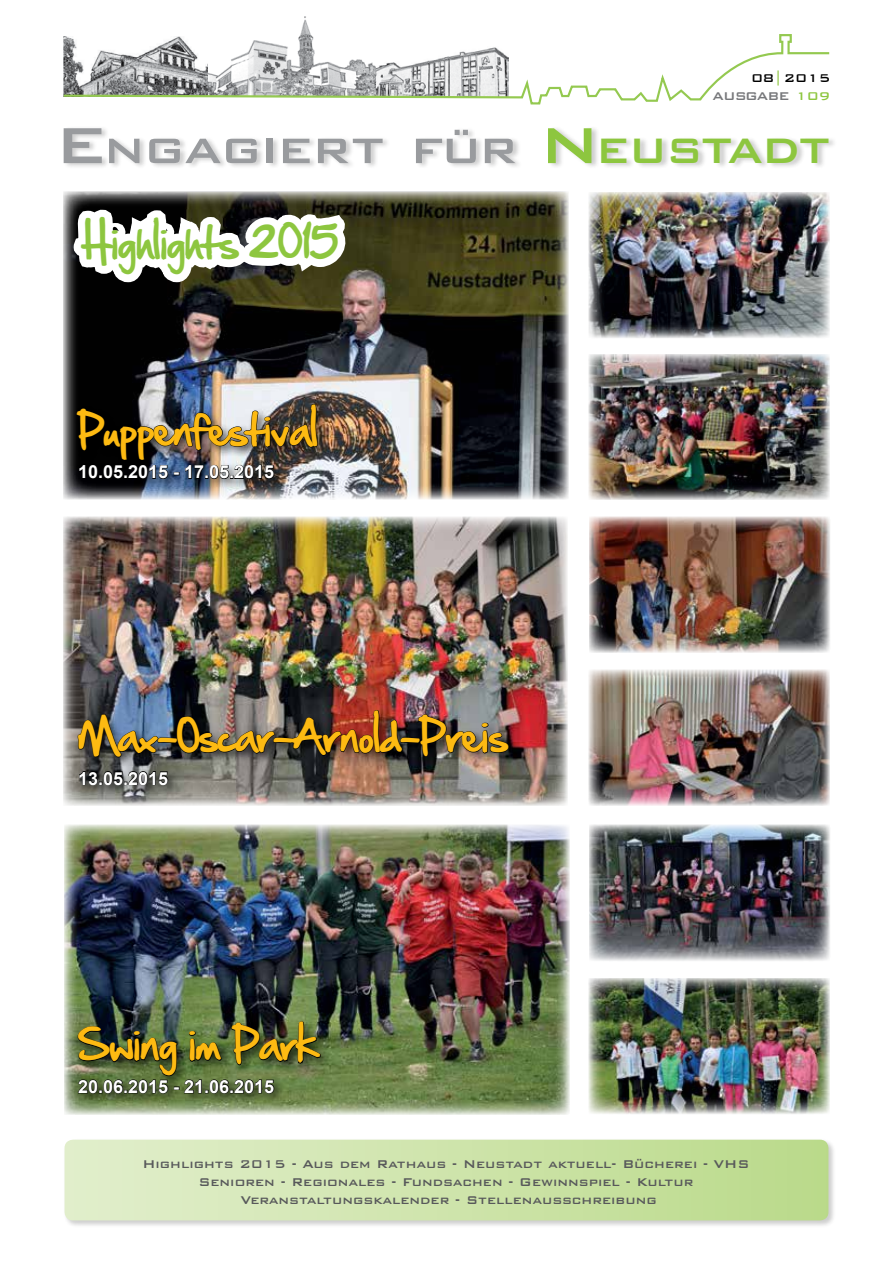
<style>
.page{position:relative;width:893px;height:1263px;background:#fff}
.page>*{position:absolute;margin:0;border:0;box-sizing:border-box;transform-origin:0 0}
.t1{font:500 47.25px "Bank Gothic BT";letter-spacing:-.055em;color:#999b9e;scale:1.06 1}
.t2{font:37.5px "Hand Of Sean";color:#fdba12}
.t3{font:37.5px "Hand Of Sean";color:#8dc63f}
.t4{font:700 18px "Arial";color:#fff}
.t5{font:500 15px/18px "Bank Gothic BT";color:#58595b;text-align:center}
.t6{font:500 15px "Bank Gothic BT";color:#000}
.t7{font:500 15px "Bank Gothic BT";color:#77787b}
.t8{font:500 15px "Bank Gothic BT";color:#8dc63f}
.s1{color:#8dc63f}
.s2{color:#77787b}
.s3{font-size:67.5px}
.s4{font-size:67.5px;color:#8dc63f}
</style>
<div class="page">
<div style="left:63px;top:126px;width:774px;height:43px;background:#000;opacity:.2"></div>
<img style="left:301px;top:16px;width:9px;height:17px">
<div style="left:63px;top:1138px;width:773px;height:90px;background:#000;opacity:.2"></div>
<svg style="left:65px;top:1140px;width:763px;height:80px;background:#cee4ab"></svg>
<svg style="left:63px;top:33px;width:767px;height:72px"></svg>
<img style="left:63px;top:193px;width:506px;height:307px">
<img style="left:589px;top:192px;width:241px;height:146px">
<img style="left:589px;top:354px;width:241px;height:146px">
<div style="left:73px;top:401px;width:257px;height:90px;background:#000;opacity:.75"></div>
<img style="left:129px;top:404px;width:189px;height:75px">
<img style="left:64px;top:825px;width:506px;height:289px">
<img style="left:589px;top:825px;width:241px;height:136px">
<img style="left:589px;top:978px;width:241px;height:136px">
<img style="left:589px;top:670px;width:241px;height:136px">
<img style="left:63px;top:517px;width:504px;height:289px">
<img style="left:589px;top:517px;width:241px;height:136px">
<div style="left:74px;top:707px;width:447px;height:90px;background:#000;opacity:.75"></div>
<img style="left:78px;top:710px;width:431px;height:47px">
<svg style="left:79px;top:771px;width:89px;height:14px"></svg>
<div style="left:74px;top:1019px;width:258px;height:86px;background:#000;opacity:.75"></div>
<svg style="left:78px;top:1022px;width:243px;height:71px;background:#435431"></svg>
<img style="left:66px;top:33px;width:63px;height:689px">
<svg style="left:93px;top:202px;width:265px;height:94px"></svg>
<p class="t6" style="left:751px;top:69px;width:80px">08<span class="s1">|</span>2015</p>
<p class="t7" style="left:712px;top:87px;width:12px">AUSGA</p>
<p class="t8" style="left:768px;top:87px;width:64px"><span class="s2">BE</span> 109</p>
<h1 class="t1" style="left:54px;top:125px;width:733px"><span class="s3">E</span>ngagiert für <span class="s4">N</span> <span class="s1">eustadt</span></h1>
<h2 class="t3" style="left:83px;top:210px;width:255px">Highlights 2015</h2>
<h2 class="t2" style="left:78px;top:396px;width:241px">Puppenfestival</h2>
<p class="t4" style="left:78px;top:460px;width:198px">10.05.2015 - 17.05.2015</p>
<h2 class="t2" style="left:78px;top:703px;width:431px">Max-Oscar-Arnold-Preis</h2>
<p class="t4" style="left:78px;top:766px;width:92px">13.05.2015</p>
<h2 class="t2" style="left:78px;top:1011px;width:241px">Swing im Park</h2>
<p class="t4" style="left:78px;top:1075px;width:198px">20.06.2015 - 21.06.2015</p>
<p class="t5" style="left:142px;top:1154px;width:609px">Highlights 2015 - Aus dem Rathaus - Neustadt aktuell- Bücherei - VHS<br>Senioren - Regionales - Fundsachen - Gewinnspiel - Kultur<br>Veranstaltungskalender - Stellenausschreibung</p>
</div>
